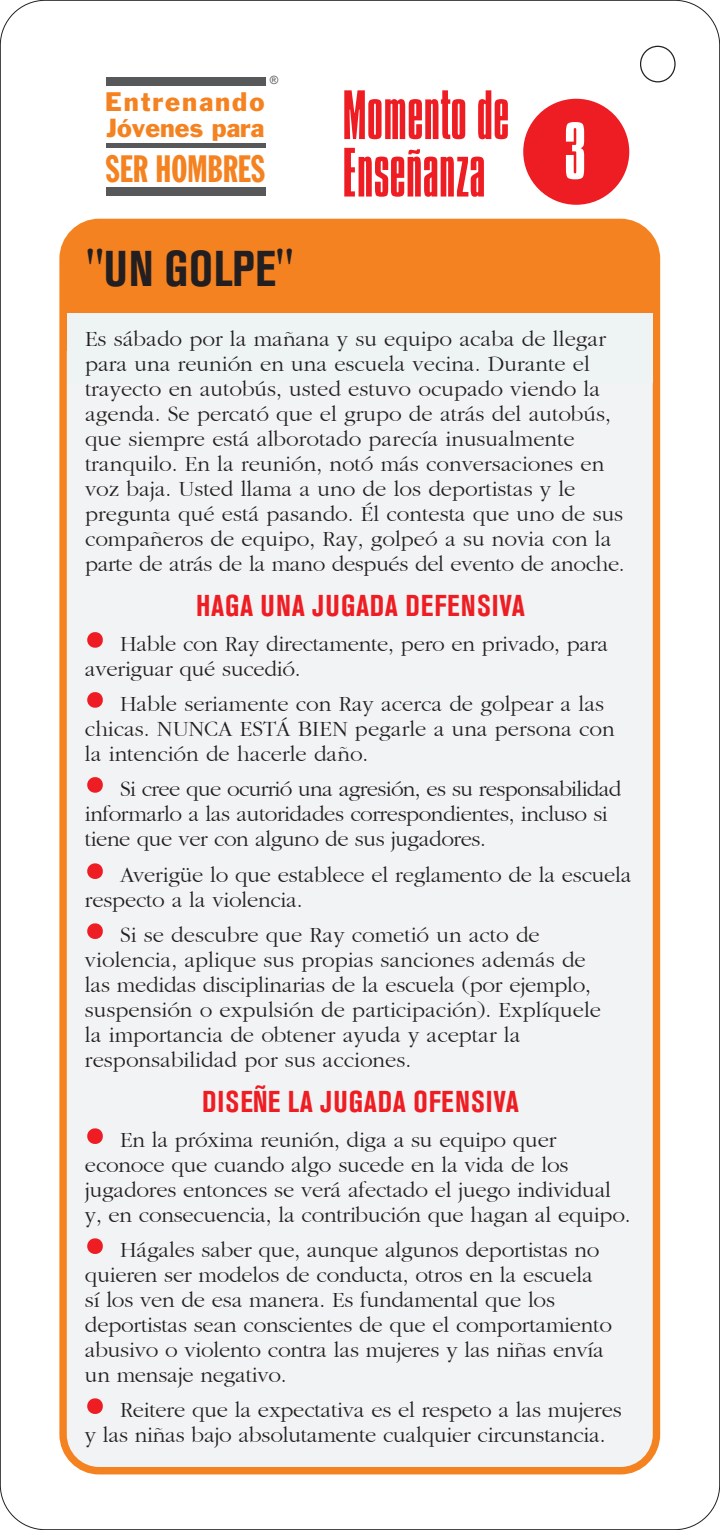
<style>
.page{position:relative;width:720px;height:1530px;background:#fff}
.page>*{position:absolute;margin:0;border:0;box-sizing:border-box;transform-origin:0 0}
.t1{font:300 60px/57.5px "Compacta BT";color:#ee1d23}
.t2{font:700 condensed 50px "Akzidenz Grotesk BE";letter-spacing:.015em;color:#231f20}
.t3{font:37.5px "Franklin Gothic Extra Cond";color:#f58220}
.t4{font:700 condensed 30px "Akzidenz Grotesk BE";letter-spacing:.02em;color:#ee1d23}
.t5{font:24.75px "Franklin Gothic";letter-spacing:.08em;color:#f58220}
.t6{font:24.25px "Franklin Gothic";color:#f58220}
.t7{font:300 22.5px/25px "ITC Garamond";letter-spacing:-.01em;color:#231f20}
.t8{font:italic 11.25px "Arial";color:#57585a}
.s1{font-family:"Akzidenz Grotesk BE";font-weight:700;font-stretch:condensed;font-size:60px;color:#ee1d23}
</style>
<div class="page">
<div style="left:63px;top:222px;width:593px;height:1249px;background:#f2f3f4;border-radius:36px"></div>
<div style="left:59px;top:219px;width:601px;height:1255px;border:7px solid #f58220;border-radius:36px"></div>
<div style="left:63px;top:222px;width:593px;height:129px;background:#f58220"></div>
<div style="left:67px;top:313px;width:586px;height:69px;background:#eef3f4"></div>
<div style="left:524px;top:100px;width:104px;height:104px;background:#ee1d23;border-radius:50%"></div>
<div style="left:523px;top:99px;width:106px;height:106px;border:2px solid #ee1d23;border-radius:50%"></div>
<div style="left:106px;top:143px;width:160px;height:5px;background:#57585a"></div>
<div style="left:106px;top:187px;width:159px;height:9px;background:#57585a"></div>
<div style="left:106px;top:77px;width:159px;height:9px;background:#57585a"></div>
<div style="left:640px;top:46px;width:36px;height:36px;border:1px solid #231f20;border-radius:50%"></div>
<p class="t8" style="left:270px;top:73px;width:10px">®</p>
<p class="t5" style="left:105px;top:86px;width:161px">Entrenando</p>
<p class="t6" style="left:106px;top:112px;width:159px">Jóvenes para</p>
<h3 class="t3" style="left:106px;top:148px;width:161px">SER HOMBRES</h3>
<h2 class="t2" style="left:85px;top:240px;width:211px">"UN GOLPE"</h2>
<h1 class="t1" style="left:342px;top:89px;width:245px">Momento de<br>Enseñanza <sup>3</sup></h1>
<p class="t7" style="left:85px;top:327px;width:541px">Es sábado por la mañana y su equipo acaba de llegar para una reunión en una escuela vecina. Durante el trayecto en autobús, usted estuvo ocupado viendo la agenda. Se percató que el grupo de atrás del autobús, que siempre está alborotado parecía inusualmente tranquilo. En la reunión, notó más conversaciones en voz baja. Usted llama a uno de los deportistas y le pregunta qué está pasando. Él contesta que uno de sus compañeros de equipo, Ray, golpeó a su novia con la parte de atrás de la mano después del evento de anoche.</p>
<h3 class="t4" style="left:196px;top:589px;width:330px">HAGA UNA JUGADA DEFENSIVA</h3>
<p class="t7" style="left:85px;top:632px;width:525px"><span class="s1">•</span> Hable con Ray directamente, pero en privado, para averiguar qué sucedió.</p>
<p class="t7" style="left:85px;top:692px;width:531px"><span class="s1">•</span> Hable seriamente con Ray acerca de golpear a las chicas. NUNCA ESTÁ BIEN pegarle a una persona con la intención de hacerle daño.</p>
<p class="t7" style="left:85px;top:777px;width:538px"><span class="s1">•</span> Si cree que ocurrió una agresión, es su responsabilidad informarlo a las autoridades correspondientes, incluso si tiene que ver con alguno de sus jugadores.</p>
<p class="t7" style="left:85px;top:863px;width:548px"><span class="s1">•</span> Averigüe lo que establece el reglamento de la escuela respecto a la violencia.</p>
<p class="t7" style="left:85px;top:923px;width:518px"><span class="s1">•</span> Si se descubre que Ray cometió un acto de violencia, aplique sus propias sanciones además de las medidas disciplinarias de la escuela (por ejemplo, suspensión o expulsión de participación). Explíquele la importancia de obtener ayuda y aceptar la responsabilidad por sus acciones.</p>
<h3 class="t4" style="left:202px;top:1085px;width:318px">DISEÑE LA JUGADA OFENSIVA</h3>
<p class="t7" style="left:85px;top:1128px;width:547px"><span class="s1">•</span> En la próxima reunión, diga a su equipo quer econoce que cuando algo sucede en la vida de los jugadores entonces se verá afectado el juego individual y, en consecuencia, la contribución que hagan al equipo.</p>
<p class="t7" style="left:85px;top:1238px;width:528px"><span class="s1">•</span> Hágales saber que, aunque algunos deportistas no quieren ser modelos de conducta, otros en la escuela sí los ven de esa manera. Es fundamental que los deportistas sean conscientes de que el comportamiento abusivo o violento contra las mujeres y las niñas envía un mensaje negativo.</p>
<p class="t7" style="left:85px;top:1398px;width:538px"><span class="s1">•</span> Reitere que la expectativa es el respeto a las mujeres y las niñas bajo absolutamente cualquier circunstancia.</p>
</div>
